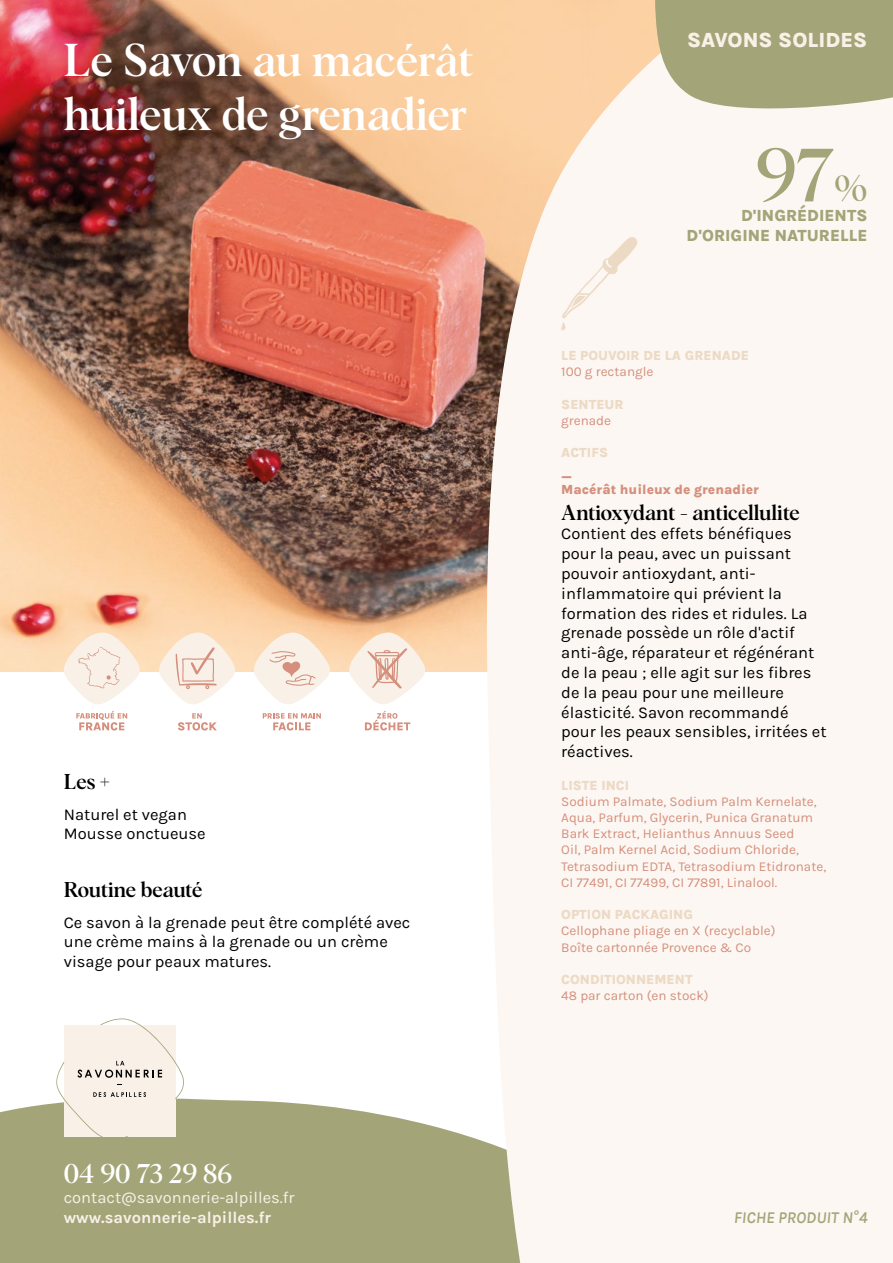
<style>
.page{position:relative;width:893px;height:1263px;background:#fff}
.page>*{position:absolute;margin:0;border:0;box-sizing:border-box;transform-origin:0 0}
.t1{font:500 75px "Albra";color:#a3a578}
.t2{font:500 45px/54px "Albra";letter-spacing:-.01em;color:#fff}
.t3{font:500 27px "Albra";letter-spacing:-.01em;color:#fff}
.t4{font:500 21px "Albra";letter-spacing:-.01em;color:#000}
.t5{font:800 21px "Karla";color:#f9f1e8}
.t6{font:16.5px/19.8px "Karla";color:#000}
.t7{font:800 16.5px/19.8px "Karla";color:#a3a578;text-align:right}
.t8{font:16.5px "Karla";color:#f9f1e8}
.t9{font:700 16.5px "Karla";color:#f9f1e8}
.t10{font:italic 600 16.5px "Karla";color:#a3a578}
.t11{font:13.5px/16.2px "Karla";color:#d58f7c}
.t12{font:800 13.5px "Karla";color:#ecdac5}
.t13{font:800 13.5px/16.2px "Karla";color:#d58f7c}
.s1{font-size:36px}
</style>
<div class="page">
<div style="left:0;top:1098px;width:481px;height:165px;background:#a3a578"></div>
<img style="left:0;top:0;width:481px;height:672px">
<svg style="left:481px;top:0;width:412px;height:1263px;fill:#fcf7f2"></svg>
<svg style="left:652px;top:0;width:241px;height:119px"></svg>
<svg style="left:61px;top:632px;width:80px;height:72px"></svg>
<svg style="left:76px;top:711px;width:51px;height:19px"></svg>
<svg style="left:157px;top:632px;width:79px;height:72px"></svg>
<svg style="left:178px;top:713px;width:39px;height:17px"></svg>
<svg style="left:251px;top:632px;width:80px;height:72px"></svg>
<svg style="left:263px;top:713px;width:58px;height:17px"></svg>
<svg style="left:347px;top:632px;width:79px;height:72px"></svg>
<svg style="left:365px;top:711px;width:45px;height:19px"></svg>
<svg style="left:55px;top:1018px;width:130px;height:123px;background:#ede7dc"></svg>
<svg style="left:561px;top:237px;width:76px;height:94px"></svg>
<h2 class="t2" style="left:64px;top:37px;width:411px">Le Savon au macérât huileux de grenadier</h2>
<p class="t4" style="left:64px;top:773px;width:47px">Les +</p>
<p class="t6" style="left:64px;top:804px;width:143px">Naturel et vegan<br>Mousse onctueuse</p>
<p class="t4" style="left:64px;top:881px;width:140px">Routine beauté</p>
<p class="t6" style="left:64px;top:912px;width:348px">Ce savon à la grenade peut être complété avec une crème mains à la grenade ou un crème visage pour peaux matures.</p>
<p class="t5" style="left:687px;top:30px;width:182px">SAVONS SOLIDES</p>
<h1 class="t1" style="left:755px;top:145px;width:113px">97<span class="s1">%</span></h1>
<p class="t7" style="left:687px;top:207px;width:182px">D'INGRÉDIENTS<br>D'ORIGINE NATURELLE</p>
<p class="t12" style="left:561px;top:349px;width:189px">LE POUVOIR DE LA GRENADE</p>
<p class="t11" style="left:561px;top:364px;width:94px">100 g rectangle</p>
<p class="t12" style="left:561px;top:397px;width:64px">SENTEUR</p>
<p class="t11" style="left:561px;top:413px;width:51px">grenade</p>
<p class="t12" style="left:561px;top:446px;width:48px">ACTIFS</p>
<p class="t13" style="left:561px;top:466px;width:199px">_<br>Macérât huileux de grenadier</p>
<p class="t4" style="left:561px;top:504px;width:240px">Antioxydant - anticellulite</p>
<p class="t6" style="left:561px;top:523px;width:267px">Contient des effets bénéfiques pour la peau, avec un puissant pouvoir antioxydant, anti&shy;inflammatoire qui prévient la formation des rides et ridules. La grenade possède un rôle d'actif anti-âge, réparateur et régénérant de la peau ; elle agit sur les fibres de la peau pour une meilleure élasticité. Savon recommandé pour les peaux sensibles, irritées et réactives.</p>
<p class="t12" style="left:561px;top:778px;width:69px">LISTE INCI</p>
<p class="t11" style="left:561px;top:793px;width:266px">Sodium Palmate, Sodium Palm Kernelate, Aqua, Parfum, Glycerin, Punica Granatum Bark Extract, Helianthus Annuus Seed<br>Oil, Palm Kernel Acid, Sodium Chloride, Tetrasodium EDTA, Tetrasodium Etidronate, CI 77491, CI 77499, CI 77891, Linalool.</p>
<p class="t12" style="left:561px;top:908px;width:133px">OPTION PACKAGING</p>
<p class="t11" style="left:561px;top:922px;width:216px">Cellophane pliage en X (recyclable)<br>Boîte cartonnée Provence &amp; Co</p>
<p class="t12" style="left:561px;top:973px;width:133px">CONDITIONNEMENT</p>
<p class="t11" style="left:561px;top:987px;width:149px">48 par carton (en stock)</p>
<h3 class="t3" style="left:64px;top:1163px;width:170px">04 90 73 29 86</h3>
<p class="t8" style="left:64px;top:1187px;width:232px">contact@savonnerie-alpilles.fr</p>
<p class="t9" style="left:64px;top:1209px;width:209px">www.savonnerie-alpilles.fr</p>
<p class="t10" style="left:734px;top:1207px;width:135px">FICHE PRODUIT N°4</p>
</div>
